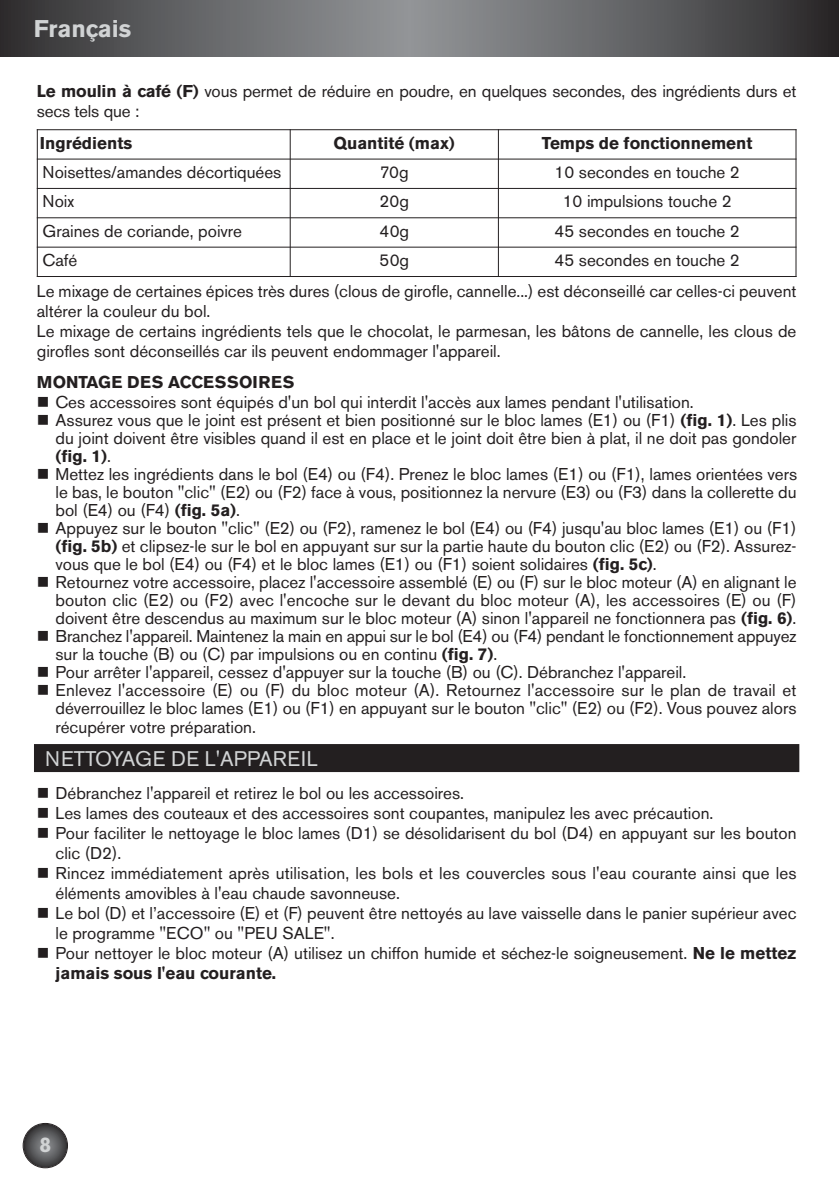
<style>
.page{position:relative;width:839px;height:1191px;background:#fff}
.page>*{position:absolute;margin:0;border:0;box-sizing:border-box;transform-origin:0 0}
.t1{font:700 24px "Akzidenz Grotesk BE";color:#d1d3d4}
.t2{font:21px "Akzidenz Grotesk BE";color:#d1d3d4}
.t3{font:700 21px "Akzidenz Grotesk BE";color:#d1d3d4}
.t4{font:17px/18px "Akzidenz Grotesk BE";color:#231f20}
.t5{font:700 17px "Akzidenz Grotesk BE";color:#231f20}
.t6{font:700 17px "Akzidenz Grotesk BE";letter-spacing:.02em;color:#231f20}
.s1{font-weight:700}
</style>
<div class="page">
<svg style="left:0;top:0;width:839px;height:57px;background:#626365"></svg>
<svg style="left:24px;top:1124px;width:43px;height:43px"></svg>
<div style="left:23px;top:1123px;width:45px;height:45px;border:2px solid #231f20;border-radius:50%"></div>
<div style="left:34px;top:744px;width:765px;height:28px;background:#231f20"></div>
<hr style="left:37px;top:129px;width:1px;height:148px;background:#231f20">
<hr style="left:290px;top:129px;width:1px;height:148px;background:#231f20">
<hr style="left:498px;top:129px;width:1px;height:148px;background:#231f20">
<hr style="left:796px;top:129px;width:1px;height:148px;background:#231f20">
<hr style="left:37px;top:129px;width:760px;height:1px;background:#231f20">
<hr style="left:37px;top:159px;width:760px;height:1px;background:#231f20">
<hr style="left:37px;top:188px;width:760px;height:1px;background:#231f20">
<hr style="left:37px;top:217px;width:760px;height:1px;background:#231f20">
<hr style="left:37px;top:247px;width:760px;height:1px;background:#231f20">
<hr style="left:37px;top:276px;width:760px;height:1px;background:#231f20">
<h1 class="t1" style="left:34px;top:20px;width:99px">Français</h1>
<p class="t4" style="left:37px;top:83px;width:761px;line-height:20px"><span class="s1">Le moulin à café (F)</span> vous permet de réduire en poudre, en quelques secondes, des ingrédients durs et secs tels que :</p>
<p class="t5" style="left:40px;top:137px;width:94px">Ingrédients</p>
<p class="t5" style="left:334px;top:137px;width:123px">Quantité (max)</p>
<p class="t5" style="left:542px;top:137px;width:212px">Temps de fonctionnement</p>
<p class="t4" style="left:43px;top:165px;width:240px">Noisettes/amandes décortiquées</p>
<p class="t4" style="left:380px;top:165px;width:30px">70g</p>
<p class="t4" style="left:555px;top:165px;width:187px">10 secondes en touche 2</p>
<p class="t4" style="left:43px;top:194px;width:33px">Noix</p>
<p class="t4" style="left:380px;top:194px;width:31px">20g</p>
<p class="t4" style="left:563px;top:194px;width:171px">10 impulsions touche 2</p>
<p class="t4" style="left:43px;top:223px;width:201px">Graines de coriande, poivre</p>
<p class="t4" style="left:379px;top:223px;width:31px">40g</p>
<p class="t4" style="left:555px;top:223px;width:187px">45 secondes en touche 2</p>
<p class="t4" style="left:43px;top:253px;width:36px">Café</p>
<p class="t4" style="left:379px;top:253px;width:31px">50g</p>
<p class="t4" style="left:555px;top:253px;width:187px">45 secondes en touche 2</p>
<p class="t4" style="left:37px;top:283px;width:761px;line-height:20px">Le mixage de certaines épices très dures (clous de girofle, cannelle...) est déconseillé car celles-ci peuvent altérer la couleur du bol.<br>Le mixage de certains ingrédients tels que le chocolat, le parmesan, les bâtons de cannelle, les clous de girofles sont déconseillés car ils peuvent endommager l'appareil.</p>
<p class="t6" style="left:37px;top:376px;width:259px">MONTAGE DES ACCESSOIRES</p>
<p class="t4" style="left:55px;top:395px;width:743px">Ces accessoires sont équipés d'un bol qui interdit l'accès aux lames pendant l'utilisation.<br>Assurez vous que le joint est présent et bien positionné sur le bloc lames (E1) ou (F1) <span class="s1">(fig. 1)</span>. Les plis du joint doivent être visibles quand il est en place et le joint doit être bien à plat, il ne doit pas gondoler <span class="s1">(fig. 1)</span>.<br>Mettez les ingrédients dans le bol (E4) ou (F4). Prenez le bloc lames (E1) ou (F1), lames orientées vers le bas, le bouton "clic" (E2) ou (F2) face à vous, positionnez la nervure (E3) ou (F3) dans la collerette du bol (E4) ou (F4) <span class="s1">(fig. 5a)</span>.<br>Appuyez sur le bouton "clic" (E2) ou (F2), ramenez le bol (E4) ou (F4) jusqu'au bloc lames (E1) ou (F1) <span class="s1">(fig. 5b)</span> et clipsez-le sur le bol en appuyant sur sur la partie haute du bouton clic (E2) ou (F2). Assurez&shy;vous que le bol (E4) ou (F4) et le bloc lames (E1) ou (F1) soient solidaires <span class="s1">(fig. 5c)</span>.<br>Retournez votre accessoire, placez l'accessoire assemblé (E) ou (F) sur le bloc moteur (A) en alignant le bouton clic (E2) ou (F2) avec l'encoche sur le devant du bloc moteur (A), les accessoires (E) ou (F) doivent être descendus au maximum sur le bloc moteur (A) sinon l'appareil ne fonctionnera pas <span class="s1">(fig. 6)</span>.<br>Branchez l'appareil. Maintenez la main en appui sur le bol (E4) ou (F4) pendant le fonctionnement appuyez sur la touche (B) ou (C) par impulsions ou en continu <span class="s1">(fig. 7)</span>.<br>Pour arrêter l'appareil, cessez d'appuyer sur la touche (B) ou (C). Débranchez l'appareil.<br>Enlevez l'accessoire (E) ou (F) du bloc moteur (A). Retournez l'accessoire sur le plan de travail et déverrouillez le bloc lames (E1) ou (F1) en appuyant sur le bouton "clic" (E2) ou (F2). Vous pouvez alors récupérer votre préparation.</p>
<p class="t2" style="left:45px;top:750px;width:274px">NETTOYAGE DE L'APPAREIL</p>
<p class="t4" style="left:55px;top:784px;width:743px;line-height:20px">Débranchez l'appareil et retirez le bol ou les accessoires.<br>Les lames des couteaux et des accessoires sont coupantes, manipulez les avec précaution.<br>Pour faciliter le nettoyage le bloc lames (D1) se désolidarisent du bol (D4) en appuyant sur les bouton clic (D2).<br>Rincez immédiatement après utilisation, les bols et les couvercles sous l'eau courante ainsi que les éléments amovibles à l'eau chaude savonneuse.<br>Le bol (D) et l’accessoire (E) et (F) peuvent être nettoyés au lave vaisselle dans le panier supérieur avec le programme "ECO" ou "PEU SALE".<br>Pour nettoyer le bloc moteur (A) utilisez un chiffon humide et séchez-le soigneusement. <span class="s1">Ne le mettez jamais sous l'eau courante.</span></p>
<p class="t3" style="left:39px;top:1137px;width:13px">8</p>
</div>
